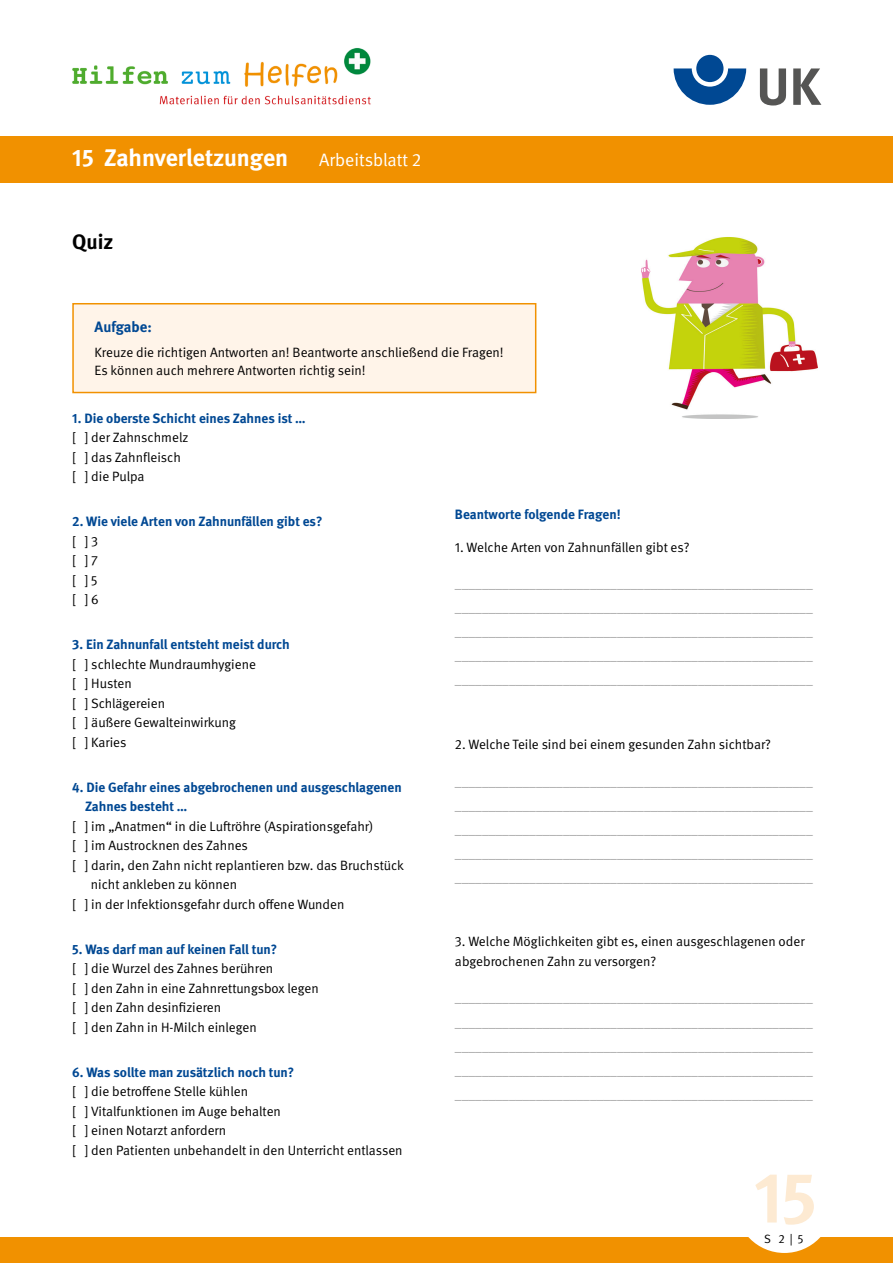
<style>
.page{position:relative;width:893px;height:1263px;background:#fff}
.page>*{position:absolute;margin:0;border:0;box-sizing:border-box;transform-origin:0 0}
.t1{font:700 71.7px "DGUV Meta";color:#fdead2}
.t2{font:700 24px "DGUV Meta";color:#fff}
.t3{font:700 21px "DGUV Meta";color:#000}
.t4{font:700 15px "DGUV Meta";letter-spacing:-.005em;color:#004893}
.t5{font:13.5px/19.5px "DGUV Meta";color:#000}
.t6{font:13.5px/24px "DGUV Meta";color:#a0a0a0;text-align:justify}
.t7{font:700 13.5px/19.5px "DGUV Meta";color:#004893}
.t8{font:12px "DGUV Meta";color:#000}
.s1{font-weight:400;font-size:18px}
</style>
<div class="page">
<div style="left:72px;top:303px;width:464px;height:90px;background:#fff4e9;border:2px solid #f19100"></div>
<div style="left:0;top:1237px;width:893px;height:26px;background:#f19100"></div>
<div style="left:0;top:136px;width:893px;height:47px;background:#f19100"></div>
<svg style="left:760px;top:68px;width:26px;height:38px"></svg>
<svg style="left:793px;top:68px;width:28px;height:37px"></svg>
<svg style="left:674px;top:68px;width:72px;height:37px"></svg>
<div style="left:696px;top:55px;width:27px;height:27px;background:#004893;border-radius:50%"></div>
<img style="left:72px;top:48px;width:299px;height:57px">
<img style="left:642px;top:237px;width:175px;height:182px">
<div style="left:736px;top:1155px;width:97px;height:98px;background:#fff;border-radius:50%"></div>
<h2 class="t2" style="left:72px;top:144px;width:350px">15 Zahnverletzungen <span class="s1">Arbeitsblatt 2</span></h2>
<h3 class="t3" style="left:72px;top:229px;width:43px">Quiz</h3>
<p class="t4" style="left:95px;top:318px;width:59px">Aufgabe:</p>
<p class="t5" style="left:95px;top:344px;width:411px;line-height:18.1px">Kreuze die richtigen Antworten an! Beantworte anschließend die Fragen!<br>Es können auch mehrere Antworten richtig sein!</p>
<p class="t7" style="left:72px;top:409px;width:235px">1. Die oberste Schicht eines Zahnes ist …</p>
<p class="t5" style="left:72px;top:428px;width:118px">[ ] der Zahnschmelz [ ] das Zahnfleisch<br>[ ] die Pulpa</p>
<p class="t7" style="left:72px;top:512px;width:252px">2. Wie viele Arten von Zahnunfällen gibt es?</p>
<p class="t5" style="left:72px;top:532px;width:28px;text-align:justify">[ ] 3 [ ] 7 [ ] 5 [ ] 6</p>
<p class="t7" style="left:72px;top:635px;width:219px">3. Ein Zahnunfall entsteht meist durch</p>
<p class="t5" style="left:72px;top:655px;width:185px">[ ] schlechte Mundraumhygiene [ ] Husten<br>[ ] Schlägereien<br>[ ] äußere Gewalteinwirkung<br>[ ] Karies</p>
<p class="t7" style="left:85px;top:778px;width:318px;text-indent:-13px">4. Die Gefahr eines abgebrochenen und ausgeschlagenen<br>Zahnes besteht …</p>
<p class="t5" style="left:72px;top:817px;width:303px">[ ] im „Anatmen“ in die Luftröhre (Aspirationsgefahr)</p>
<p class="t5" style="left:72px;top:836px;width:177px">[ ] im Austrocknen des Zahnes</p>
<p class="t5" style="left:72px;top:856px;width:333px">[ ] darin, den Zahn nicht replantieren bzw. das Bruchstück</p>
<p class="t5" style="left:91px;top:875px;width:148px">nicht ankleben zu können</p>
<p class="t5" style="left:72px;top:895px;width:274px">[ ] in der Infektionsgefahr durch offene Wunden</p>
<p class="t7" style="left:72px;top:940px;width:206px">5. Was darf man auf keinen Fall tun?</p>
<p class="t5" style="left:72px;top:959px;width:248px">[ ] die Wurzel des Zahnes berühren<br>[ ] den Zahn in eine Zahnrettungsbox legen [ ] den Zahn desinfizieren<br>[ ] den Zahn in H-Milch einlegen</p>
<p class="t7" style="left:72px;top:1063px;width:223px">6. Was sollte man zusätzlich noch tun?</p>
<p class="t5" style="left:72px;top:1082px;width:332px">[ ] die betroffene Stelle kühlen<br>[ ] Vitalfunktionen im Auge behalten<br>[ ] einen Notarzt anfordern<br>[ ] den Patienten unbehandelt in den Unterricht entlassen</p>
<p class="t7" style="left:455px;top:505px;width:167px">Beantworte folgende Fragen!</p>
<p class="t5" style="left:455px;top:537px;width:236px">1. Welche Arten von Zahnunfällen gibt es?</p>
<p class="t6" style="left:455px;top:572px;width:359px">_____________________________________________________ _____________________________________________________ _____________________________________________________ _____________________________________________________ _____________________________________________________</p>
<p class="t5" style="left:455px;top:735px;width:318px">2. Welche Teile sind bei einem gesunden Zahn sichtbar?</p>
<p class="t6" style="left:455px;top:769px;width:359px">_____________________________________________________ _____________________________________________________ _____________________________________________________ _____________________________________________________ _____________________________________________________</p>
<p class="t5" style="left:455px;top:932px;width:351px">3. Welche Möglichkeiten gibt es, einen ausgeschlagenen oder abgebrochenen Zahn zu versorgen?</p>
<p class="t6" style="left:455px;top:986px;width:359px">_____________________________________________________ _____________________________________________________ _____________________________________________________ _____________________________________________________ _____________________________________________________</p>
<h1 class="t1" style="left:754px;top:1155px;width:64px">15</h1>
<p class="t8" style="left:764px;top:1232px;width:41px">S 2 | 5</p>
</div>
